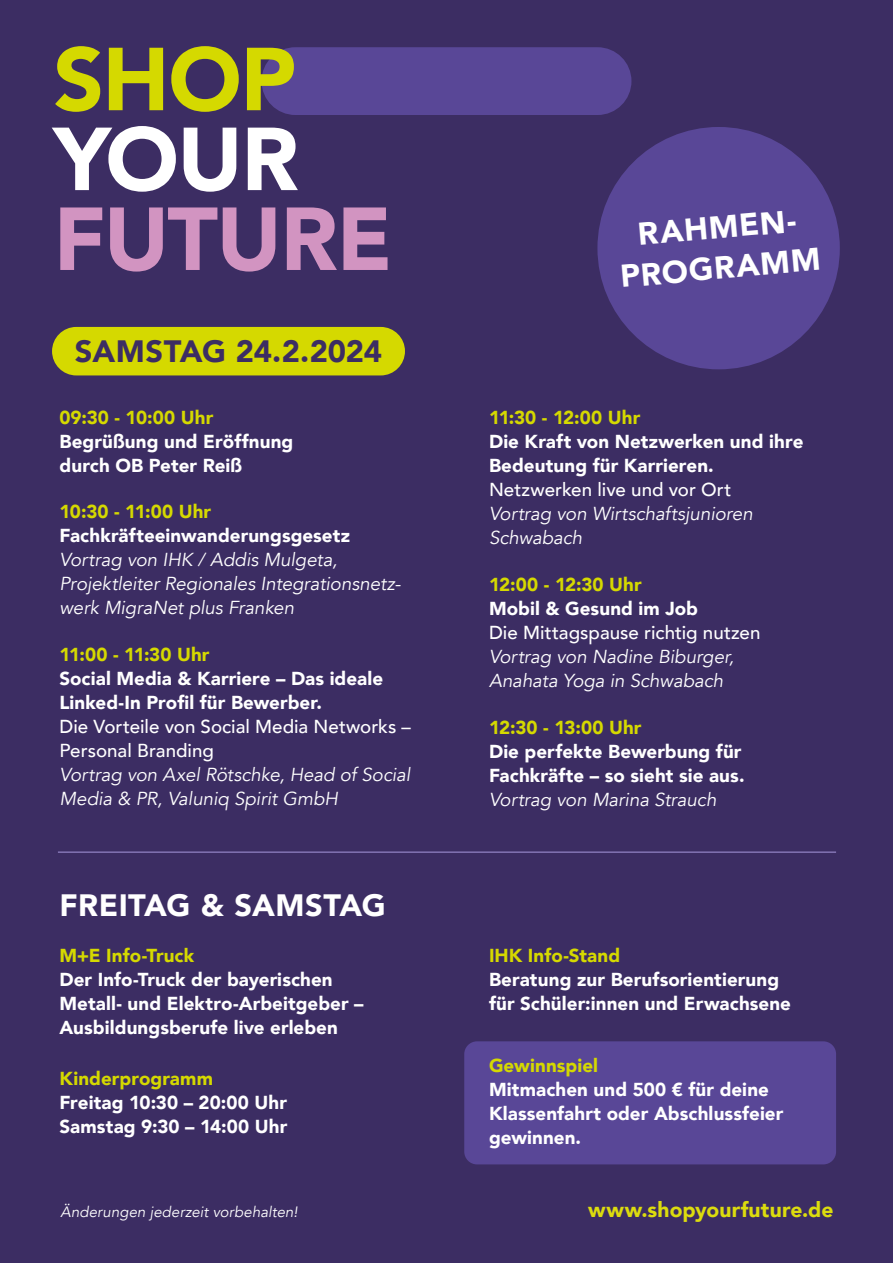
<style>
.page{position:relative;width:893px;height:1263px;background:#3c2d63}
.page>*{position:absolute;margin:0;border:0;box-sizing:border-box;transform-origin:0 0}
.t1{font:900 88.2px "Avenir";letter-spacing:-.02em;color:#d294c1}
.t2{font:900 88.2px "Avenir";color:#d5d900}
.t3{font:900 88.2px "Avenir";color:#fff}
.t4{font:900 31.5px/40.5px "Avenir";color:#fff;text-align:center}
.t5{font:900 30.75px "Avenir";letter-spacing:-.005em;color:#3c2d63}
.t6{font:900 30.75px "Avenir";letter-spacing:.015em;color:#fff}
.t7{font:900 21px "Avenir";letter-spacing:.01em;color:#dcdc0e}
.t8{font:900 18.75px/24px "Avenir";letter-spacing:.005em;color:#fff}
.t9{font:italic 18.75px/24px "Avenir";letter-spacing:-.005em;color:#fff}
.t10{font:900 18.75px "Avenir";color:#d5d900}
.t11{font:500 18.75px/24px "Avenir";color:#fff}
.t12{font:italic 15px "Avenir";letter-spacing:.01em;color:#fff}
</style>
<div class="page">
<div style="left:464px;top:1041px;width:372px;height:123px;background:#594797;border-radius:13px"></div>
<div style="left:261px;top:47px;width:370px;height:68px;background:#594797;border-radius:34px"></div>
<div style="left:52px;top:327px;width:353px;height:48px;background:#d5d900;border-radius:24px"></div>
<hr style="left:58px;top:851px;width:778px;height:2px;background:#8374b3">
<div style="left:597px;top:127px;width:243px;height:242px;background:#594797;border-radius:50%"></div>
<h1 class="t2" style="left:53px;top:4px;width:244px">SHOP</h1>
<h1 class="t3" style="left:53px;top:84px;width:247px">YOUR</h1>
<h1 class="t1" style="left:53px;top:164px;width:340px">FUTURE</h1>
<h3 class="t5" style="left:75px;top:325px;width:309px">SAMSTAG 24.2.2024</h3>
<p class="t10" style="left:60px;top:401px;width:155px">09:30 - 10:00 Uhr</p>
<p class="t8" style="left:60px;top:429px;width:235px">Begrüßung und Eröffnung durch OB Peter Reiß</p>
<p class="t10" style="left:60px;top:496px;width:153px">10:30 - 11:00 Uhr</p>
<p class="t8" style="left:60px;top:523px;width:292px">Fachkräfteeinwanderungsgesetz</p>
<p class="t9" style="left:60px;top:548px;width:343px">Vortrag von IHK / Addis Mulgeta,<br>Projektleiter Regionales Integrationsnetz&shy;werk MigraNet plus Franken</p>
<p class="t10" style="left:60px;top:638px;width:152px">11:00 - 11:30 Uhr</p>
<p class="t8" style="left:60px;top:666px;width:325px">Social Media &amp; Karriere – Das ideale<br>Linked-In Profil für Bewerber.</p>
<p class="t11" style="left:60px;top:713px;width:353px">Die Vorteile von Social Media Networks –<br>Personal Branding</p>
<p class="t9" style="left:60px;top:763px;width:352px">Vortrag von Axel Rötschke, Head of Social<br>Media &amp; PR, Valuniq Spirit GmbH</p>
<h3 class="t6" style="left:60px;top:879px;width:328px">FREITAG &amp; SAMSTAG</h3>
<p class="t10" style="left:60px;top:939px;width:136px">M+E Info-Truck</p>
<p class="t8" style="left:60px;top:967px;width:306px">Der Info-Truck der bayerischen<br>Metall- und Elektro-Arbeitgeber –<br>Ausbildungsberufe live erleben</p>
<p class="t10" style="left:60px;top:1062px;width:155px">Kinderprogramm</p>
<p class="t8" style="left:60px;top:1090px;width:229px">Freitag 10:30 – 20:00 Uhr<br>Samstag 9:30 – 14:00 Uhr</p>
<p class="t12" style="left:61px;top:1203px;width:239px">Änderungen jederzeit vorbehalten!</p>
<h2 class="t4" style="left:615px;top:215px;width:202px;rotate:-5deg">RAHMEN-<br>PROGRAMM</h2>
<p class="t10" style="left:489px;top:401px;width:153px">11:30 - 12:00 Uhr</p>
<p class="t8" style="left:489px;top:429px;width:316px">Die Kraft von Netzwerken und ihre<br>Bedeutung für Karrieren.</p>
<p class="t11" style="left:489px;top:476px;width:244px">Netzwerken live und vor Ort</p>
<p class="t9" style="left:489px;top:502px;width:265px">Vortrag von Wirtschaftsjunioren<br>Schwabach</p>
<p class="t10" style="left:489px;top:568px;width:154px">12:00 - 12:30 Uhr</p>
<p class="t8" style="left:489px;top:596px;width:211px">Mobil &amp; Gesund im Job</p>
<p class="t11" style="left:489px;top:619px;width:273px">Die Mittagspause richtig nutzen</p>
<p class="t9" style="left:489px;top:645px;width:247px">Vortrag von Nadine Biburger,<br>Anahata Yoga in Schwabach</p>
<p class="t10" style="left:489px;top:711px;width:154px">12:30 - 13:00 Uhr</p>
<p class="t8" style="left:489px;top:739px;width:257px">Die perfekte Bewerbung für<br>Fachkräfte – so sieht sie aus.</p>
<p class="t9" style="left:489px;top:788px;width:229px">Vortrag von Marina Strauch</p>
<p class="t10" style="left:489px;top:939px;width:133px">IHK Info-Stand</p>
<p class="t8" style="left:489px;top:967px;width:303px">Beratung zur Berufsorientierung für Schüler:innen und Erwachsene</p>
<p class="t10" style="left:489px;top:1049px;width:111px">Gewinnspiel</p>
<p class="t8" style="left:489px;top:1077px;width:296px">Mitmachen und 500 € für deine<br>Klassenfahrt oder Abschlussfeier gewinnen.</p>
<p class="t7" style="left:588px;top:1192px;width:247px">www.shopyourfuture.de</p>
</div>
